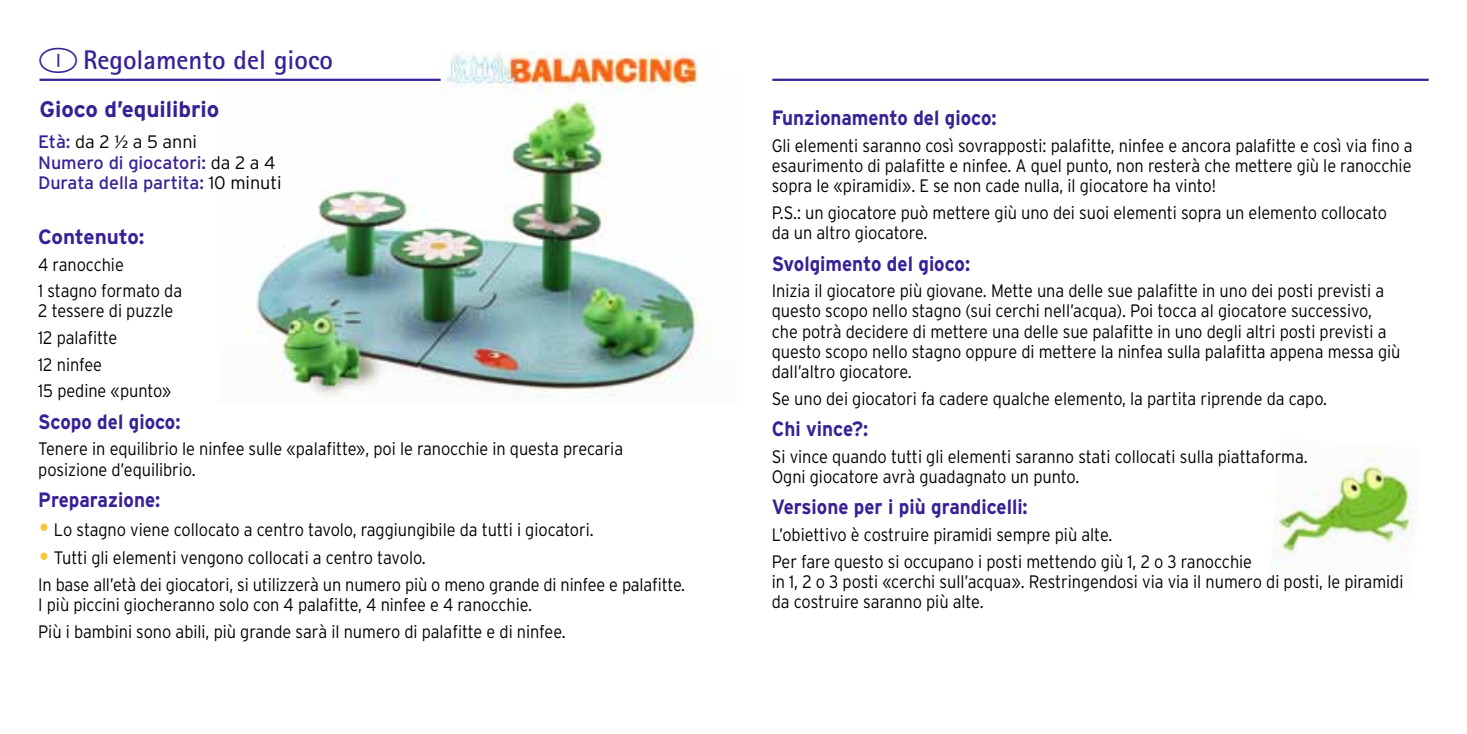
<style>
.page{position:relative;width:1467px;height:734px;background:#fff}
.page>*{position:absolute;margin:0;border:0;box-sizing:border-box;transform-origin:0 0}
.t1{font:700 27px "Agfa Rotis Sans Serif";color:#382197}
.t2{font:700 22.5px "Interstate";letter-spacing:-.005em;color:#382197}
.t3{font:700 20.7px "Interstate";color:#382197;scale:.91 1}
.t4{font:700 20.7px "Interstate";color:#382197}
.t5{font:300 18px/20.2px "Interstate";letter-spacing:-.005em;color:#000;scale:.91 1}
.t6{font:18px/20.2px "Interstate";letter-spacing:-.005em;color:#382197}
.s1{font-weight:300;color:#000}
.s2{font-family:"Lucida Grande";font-size:17.32px;color:#000}
.s3{font-size:34.65px;color:#f9c436}
</style>
<div class="page">
<img style="left:219px;top:78px;width:492px;height:320px">
<img style="left:441px;top:52px;width:270px;height:41px">
<img style="left:1273px;top:449px;width:145px;height:119px">
<hr style="left:40px;top:79px;width:401px;height:2px;background:#382197">
<hr style="left:772px;top:79px;width:657px;height:2px;background:#382197">
<h1 class="t1" style="left:83px;top:43px;width:251px">Regolamento del gioco</h1>
<p class="t2" style="left:40px;top:97px;width:181px">Gioco d’equilibrio</p>
<p class="t6" style="left:38px;top:132px;width:245px">Età: <span class="s1">da 2</span> <span class="s2">½</span> <span class="s1">a 5 anni<br></span>Numero di giocatori: <span class="s1">da 2 a 4<br></span>Durata della partita: <span class="s1">10 minuti</span></p>
<p class="t4" style="left:38px;top:225px;width:108px">Contenuto:</p>
<p class="t5" style="left:38px;top:251px;width:160px;line-height:26.6px">4 ranocchie<br>1 stagno formato da</p>
<p class="t5" style="left:38px;top:297px;width:150px;line-height:26.6px">2 tessere di puzzle<br>12 palafitte<br>12 ninfee<br>15 pedine «punto»</p>
<p class="t3" style="left:38px;top:410px;width:158px">Scopo del gioco:</p>
<p class="t5" style="left:38px;top:438px;width:644px">Tenere in equilibrio le ninfee sulle «palafitte», poi le ranocchie in questa precaria posizione d’equilibrio.</p>
<p class="t3" style="left:38px;top:488px;width:136px">Preparazione:</p>
<p class="t5" style="left:38px;top:519px;width:612px"><span class="s3">•</span> Lo stagno viene collocato a centro tavolo, raggiungibile da tutti i giocatori.</p>
<p class="t5" style="left:38px;top:544px;width:712px;line-height:26.6px"><span class="s3">•</span> Tutti gli elementi vengono collocati a centro tavolo.<br>In base all’età dei giocatori, si utilizzerà un numero più o meno grande di ninfee e palafitte.</p>
<p class="t5" style="left:38px;top:591px;width:581px;line-height:26.6px">I più piccini giocheranno solo con 4 palafitte, 4 ninfee e 4 ranocchie.<br>Più i bambini sono abili, più grande sarà il numero di palafitte e di ninfee.</p>
<p class="t3" style="left:772px;top:106px;width:249px">Funzionamento del gioco:</p>
<p class="t5" style="left:772px;top:135px;width:706px;text-align:justify">Gli elementi saranno così sovrapposti: palafitte, ninfee e ancora palafitte e così via fino a esaurimento di palafitte e ninfee. A quel punto, non resterà che mettere giù le ranocchie sopra le «piramidi». E se non cade nulla, il giocatore ha vinto!</p>
<p class="t5" style="left:772px;top:202px;width:678px">P.S.: un giocatore può mettere giù uno dei suoi elementi sopra un elemento collocato da un altro giocatore.</p>
<p class="t3" style="left:772px;top:252px;width:220px">Svolgimento del gioco:</p>
<p class="t5" style="left:772px;top:280px;width:692px">Inizia il giocatore più giovane. Mette una delle sue palafitte in uno dei posti previsti a questo scopo nello stagno (sui cerchi nell’acqua). Poi tocca al giocatore successivo, che potrà decidere di mettere una delle sue palafitte in uno degli altri posti previsti a questo scopo nello stagno oppure di mettere la ninfea sulla palafitta appena messa giù dall’altro giocatore.</p>
<p class="t5" style="left:772px;top:388px;width:612px">Se uno dei giocatori fa cadere qualche elemento, la partita riprende da capo.</p>
<p class="t3" style="left:772px;top:417px;width:107px">Chi vince?:</p>
<p class="t5" style="left:772px;top:446px;width:591px">Si vince quando tutti gli elementi saranno stati collocati sulla piattaforma.<br>Ogni giocatore avrà guadagnato un punto.</p>
<p class="t3" style="left:772px;top:495px;width:283px">Versione per i più grandicelli:</p>
<p class="t5" style="left:772px;top:521px;width:529px;line-height:26.6px">L’obiettivo è costruire piramidi sempre più alte.<br>Per fare questo si occupano i posti mettendo giù 1, 2 o 3 ranocchie</p>
<p class="t5" style="left:772px;top:571px;width:696px">in 1, 2 o 3 posti «cerchi sull’acqua». Restringendosi via via il numero di posti, le piramidi da costruire saranno più alte.</p>
</div>
